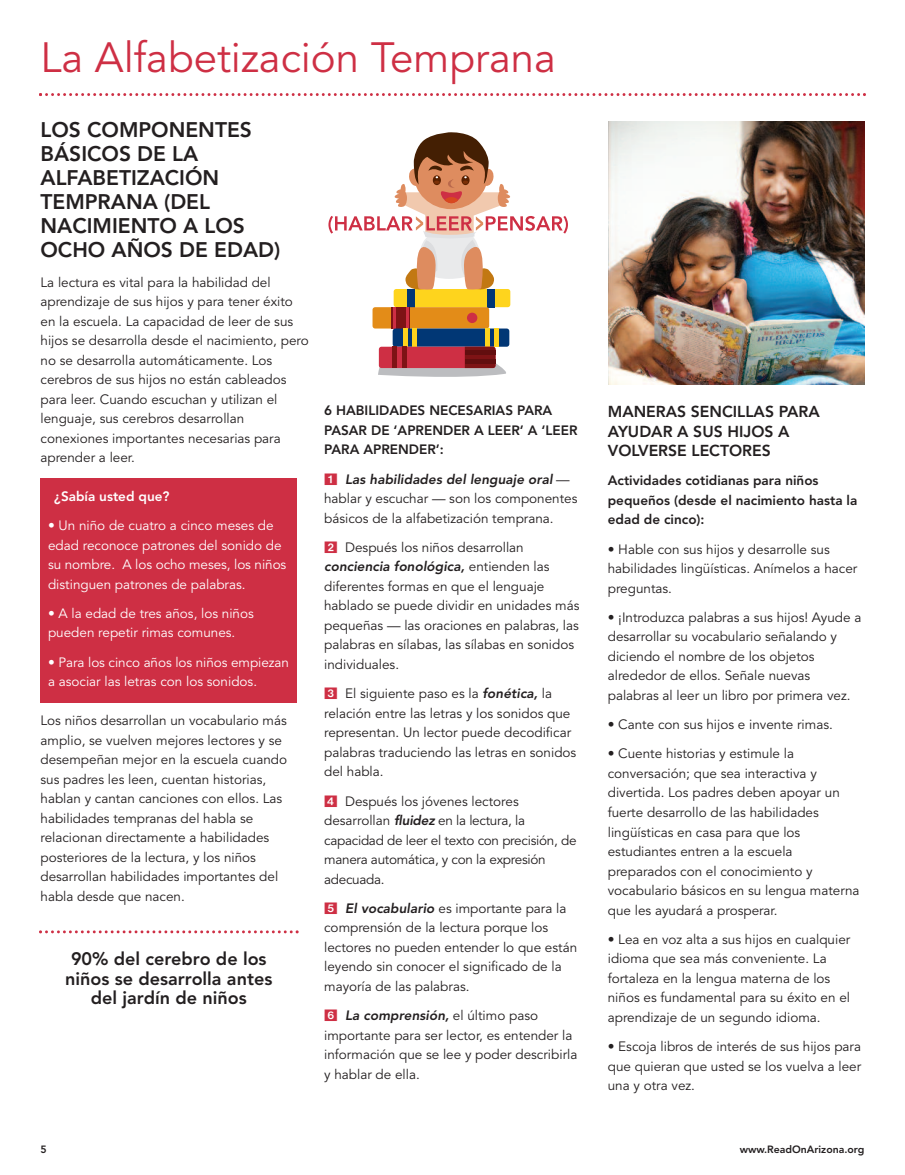
<style>
.page{position:relative;width:905px;height:1175px;background:#fff}
.page>*{position:absolute;margin:0;border:0;box-sizing:border-box;transform-origin:0 0}
.t1{font:42px "Avenir";color:#ce2f44}
.t2{font:800 21px/24px "Avenir";color:#231f20}
.t3{font:800 18px/19.5px "Avenir";color:#231f20;text-align:center}
.t4{font:800 15.75px/19.5px "Avenir";color:#231f20}
.t5{font:13.5px/19.5px "Avenir";color:#231f20}
.t6{font:13.5px/19.5px "Avenir";color:#fff}
.t7{font:800 13.5px/19.5px "Avenir";color:#231f20}
.t8{font:13.5px/19.5px "Avenir";letter-spacing:-.02em;color:#231f20}
.t9{font:800 13.5px "Avenir";color:#fff}
.t10{font:800 10.5px "Avenir";color:#231f20}
.s1{font-weight:800;font-style:italic}
.s2{font-family:"Bundesbahn Pi One";color:#ce2f44}
</style>
<div class="page">
<div style="left:40px;top:478px;width:257px;height:224px;background:#ce2f44"></div>
<svg style="left:39px;top:93px;width:826px;height:3px"></svg>
<div style="left:393px;top:289px;width:117px;height:18px;background:#fed41d;border-radius:3px"></div>
<div style="left:407px;top:289px;width:8px;height:18px;background:#013775"></div>
<div style="left:487px;top:289px;width:8px;height:18px;background:#013775"></div>
<div style="left:372px;top:307px;width:117px;height:21px;background:#e38c18;border-radius:3px"></div>
<div style="left:391px;top:307px;width:19px;height:21px;background:#7e1315"></div>
<hr style="left:393px;top:307px;width:3px;height:21px;background:#ce2f44">
<hr style="left:406px;top:307px;width:3px;height:21px;background:#ce2f44">
<div style="left:467px;top:313px;width:10px;height:10px;background:#ce2f44;border-radius:50%"></div>
<div style="left:392px;top:328px;width:117px;height:19px;background:#013775;border-radius:3px"></div>
<div style="left:403px;top:328px;width:5px;height:19px;background:#fed41d"></div>
<div style="left:412px;top:328px;width:5px;height:19px;background:#fed41d"></div>
<hr style="left:485px;top:328px;width:4px;height:19px;background:#fed41d">
<hr style="left:494px;top:328px;width:4px;height:19px;background:#fed41d">
<svg style="left:378px;top:347px;width:128px;height:30px;background:#c46d78"></svg>
<hr style="left:392px;top:347px;width:4px;height:21px;background:#7e1315">
<div style="left:402px;top:347px;width:5px;height:21px;background:#7e1315"></div>
<div style="left:465px;top:350px;width:30px;height:5px;background:#620e0f"></div>
<div style="left:465px;top:359px;width:30px;height:5px;background:#620e0f"></div>
<svg style="left:328px;top:132px;width:240px;height:158px"></svg>
<img style="left:608px;top:122px;width:256px;height:263px">
<svg style="left:39px;top:930px;width:259px;height:3px"></svg>
<h1 class="t1" style="left:40px;top:41px;width:517px">La Alfabetización Temprana</h1>
<h2 class="t2" style="left:40px;top:120px;width:241px">LOS COMPONENTES<br>BÁSICOS DE LA<br>ALFABETIZACIÓN<br>TEMPRANA (DEL<br>NACIMIENTO A LOS<br>OCHO AÑOS DE EDAD)</h2>
<p class="t5" style="left:40px;top:273px;width:270px">La lectura es vital para la habilidad del aprendizaje de sus hijos y para tener éxito en la escuela. La capacidad de leer de sus hijos se desarrolla desde el nacimiento, pero no se desarrolla automáticamente. Los cerebros de sus hijos no están cableados para leer. Cuando escuchan y utilizan el lenguaje, sus cerebros desarrollan conexiones importantes necesarias para aprender a leer.</p>
<p class="t9" style="left:54px;top:490px;width:117px">¿Sabía usted que?</p>
<p class="t6" style="left:48px;top:517px;width:240px">• Un niño de cuatro a cinco meses de edad reconoce patrones del sonido de su nombre. A los ocho meses, los niños distinguen patrones de palabras.</p>
<p class="t6" style="left:48px;top:604px;width:207px">• A la edad de tres años, los niños pueden repetir rimas comunes.</p>
<p class="t6" style="left:48px;top:653px;width:242px">• Para los cinco años los niños empiezan a asociar las letras con los sonidos.</p>
<p class="t5" style="left:40px;top:712px;width:248px">Los niños desarrollan un vocabulario más amplio, se vuelven mejores lectores y se desempeñan mejor en la escuela cuando sus padres les leen, cuentan historias, hablan y cantan canciones con ellos. Las habilidades tempranas del habla se relacionan directamente a habilidades posteriores de la lectura, y los niños desarrollan habilidades importantes del habla desde que nacen.</p>
<h3 class="t3" style="left:65px;top:950px;width:208px">90% del cerebro de los niños se desarrolla antes del jardín de niños</h3>
<p class="t7" style="left:324px;top:402px;width:255px">6 HABILIDADES NECESARIAS PARA<br>PASAR DE ‘APRENDER A LEER’ A ‘LEER<br>PARA APRENDER’:</p>
<p class="t5" style="left:324px;top:470px;width:255px;text-indent:21px"><span class="s1">Las habilidades del lenguaje oral</span> — hablar y escuchar — son los componentes básicos de la alfabetización temprana.</p>
<p class="t5" style="left:324px;top:538px;width:257px;text-indent:21px">Después los niños desarrollan <span class="s1">conciencia fonológica,</span> entienden las diferentes formas en que el lenguaje hablado se puede dividir en unidades más pequeñas — las oraciones en palabras, las palabras en sílabas, las sílabas en sonidos individuales.</p>
<p class="t5" style="left:324px;top:685px;width:254px"><span class="s2">-</span> El siguiente paso es la <span class="s1">fonética,</span> la relación entre las letras y los sonidos que representan. Un lector puede decodificar palabras traduciendo las letras en sonidos del habla.</p>
<p class="t8" style="left:324px;top:792px;width:254px;text-indent:21px">Después los jóvenes lectores desarrollan <span class="s1">fluidez</span> en la lectura, la capacidad de leer el texto con precisión, de manera automática, y con la expresión adecuada.</p>
<p class="t5" style="left:324px;top:899px;width:254px;text-indent:21px"><span class="s1">El vocabulario</span> es importante para la comprensión de la lectura porque los lectores no pueden entender lo que están leyendo sin conocer el significado de la mayoría de las palabras.</p>
<p class="t5" style="left:324px;top:1006px;width:255px;text-indent:21px"><span class="s1">La comprensión,</span> el último paso importante para ser lector, es entender la información que se lee y poder describirla y hablar de ella.</p>
<p class="t4" style="left:607px;top:403px;width:213px">MANERAS SENCILLAS PARA<br>AYUDAR A SUS HIJOS A<br>VOLVERSE LECTORES</p>
<p class="t7" style="left:607px;top:472px;width:251px">Actividades cotidianas para niños pequeños (desde el nacimiento hasta la edad de cinco):</p>
<p class="t5" style="left:607px;top:540px;width:251px">• Hable con sus hijos y desarrolle sus habilidades lingüísticas. Anímelos a hacer preguntas.</p>
<p class="t5" style="left:607px;top:608px;width:255px">• ¡Introduzca palabras a sus hijos! Ayude a desarrollar su vocabulario señalando y diciendo el nombre de los objetos alrededor de ellos. Señale nuevas palabras al leer un libro por primera vez.</p>
<p class="t5" style="left:607px;top:716px;width:226px">• Cante con sus hijos e invente rimas.</p>
<p class="t5" style="left:607px;top:745px;width:253px">• Cuente historias y estimule la conversación; que sea interactiva y divertida. Los padres deben apoyar un fuerte desarrollo de las habilidades lingüísticas en casa para que los estudiantes entren a la escuela preparados con el conocimiento y vocabulario básicos en su lengua materna que les ayudará a prosperar.</p>
<p class="t5" style="left:607px;top:930px;width:244px">• Lea en voz alta a sus hijos en cualquier idioma que sea más conveniente. La fortaleza en la lengua materna de los niños es fundamental para su éxito en el aprendizaje de un segundo idioma.</p>
<p class="t5" style="left:607px;top:1037px;width:255px;text-align:justify">• Escoja libros de interés de sus hijos para que quieran que usted se los vuelva a leer una y otra vez.</p>
<p class="t10" style="left:41px;top:1145px;width:8px">5</p>
<p class="t10" style="left:739px;top:1145px;width:126px">www.ReadOnArizona.org</p>
</div>
